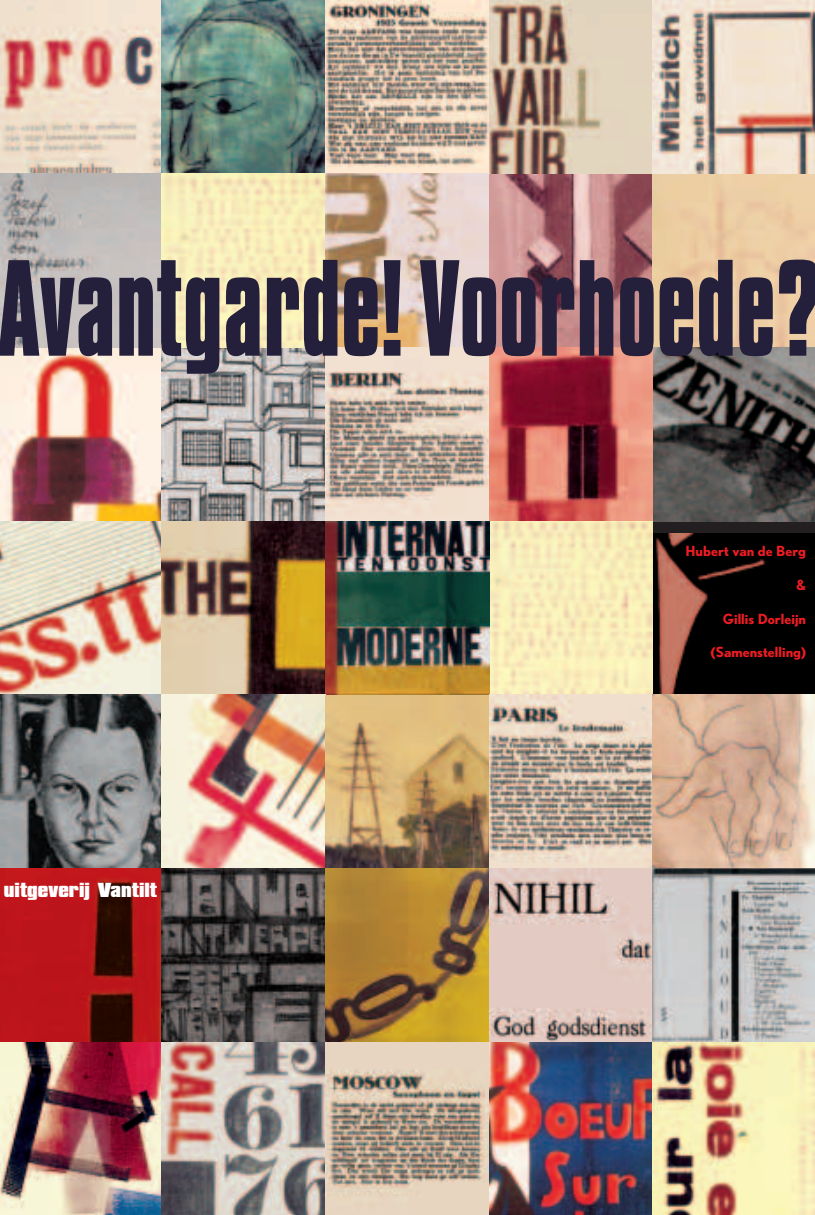
<style>
.page{position:relative;width:815px;height:1215px;background:#fff}
.page>*{position:absolute;margin:0;border:0;box-sizing:border-box;transform-origin:0 0}
.t1{font:700 117.6px "Compacta BT";letter-spacing:.005em;color:#24203b;scale:.83 1}
.t2{font:900 17.5px "Compacta BT";color:#fff}
.t3{font:700 14px "Nobel";color:#ee1d23}
</style>
<div class="page">
<div style="left:652px;top:521px;width:162px;height:173px;background:#231f20"></div>
<img style="left:652px;top:533px;width:162px;height:161px">
<img style="left:0;top:347px;width:325px;height:347px">
<img style="left:0;top:0;width:161px;height:174px">
<img style="left:161px;top:0;width:164px;height:174px">
<svg style="left:325px;top:0;width:164px;height:174px;background:#beac9b"></svg>
<svg style="left:489px;top:0;width:163px;height:174px;background:#c1ad99"></svg>
<svg style="left:652px;top:0;width:162px;height:174px;background:#d5c3b4"></svg>
<svg style="left:0;top:174px;width:161px;height:173px;background:#bdb9b8"></svg>
<svg style="left:161px;top:174px;width:164px;height:173px;background:#f8ecb9"></svg>
<img style="left:325px;top:174px;width:489px;height:347px">
<svg style="left:489px;top:174px;width:163px;height:173px;background:#b77e81"></svg>
<div style="left:652px;top:174px;width:162px;height:173px;background:#eccda2"></div>
<img style="left:325px;top:521px;width:327px;height:173px">
<svg style="left:0;top:694px;width:161px;height:174px;background:#6a6d6e"></svg>
<img style="left:161px;top:694px;width:164px;height:174px">
<img style="left:325px;top:694px;width:164px;height:174px">
<svg style="left:489px;top:694px;width:163px;height:174px;background:#c1b1a2"></svg>
<svg style="left:652px;top:694px;width:162px;height:174px;background:#d6b39a"></svg>
<svg style="left:0;top:868px;width:161px;height:174px;background:#a01316"></svg>
<svg style="left:161px;top:868px;width:164px;height:174px;background:#4d4848"></svg>
<svg style="left:325px;top:868px;width:164px;height:174px;background:#a27a30"></svg>
<svg style="left:489px;top:868px;width:163px;height:174px;background:#d2bbb3"></svg>
<svg style="left:652px;top:868px;width:162px;height:174px;background:#b2b3b3"></svg>
<img style="left:0;top:1042px;width:161px;height:172px">
<svg style="left:161px;top:1042px;width:164px;height:172px;background:#a89793"></svg>
<svg style="left:325px;top:1042px;width:164px;height:172px;background:#c2b29f"></svg>
<img style="left:489px;top:1042px;width:163px;height:172px">
<svg style="left:652px;top:1042px;width:162px;height:172px;background:#dcc79b"></svg>
<h1 class="t1" style="left:-3px;top:258px;width:993px">Avantgarde! Voorhoede?</h1>
<p class="t2" style="left:4px;top:882px;width:154px">uitgeverij Vantilt</p>
<p class="t3" style="left:685px;top:546px;width:122px">Hubert van de Berg</p>
<p class="t3" style="left:796px;top:580px;width:11px">&amp;</p>
<p class="t3" style="left:722px;top:613px;width:85px">Gillis Dorleijn</p>
<p class="t3" style="left:710px;top:647px;width:97px">(Samenstelling)</p>
</div>
